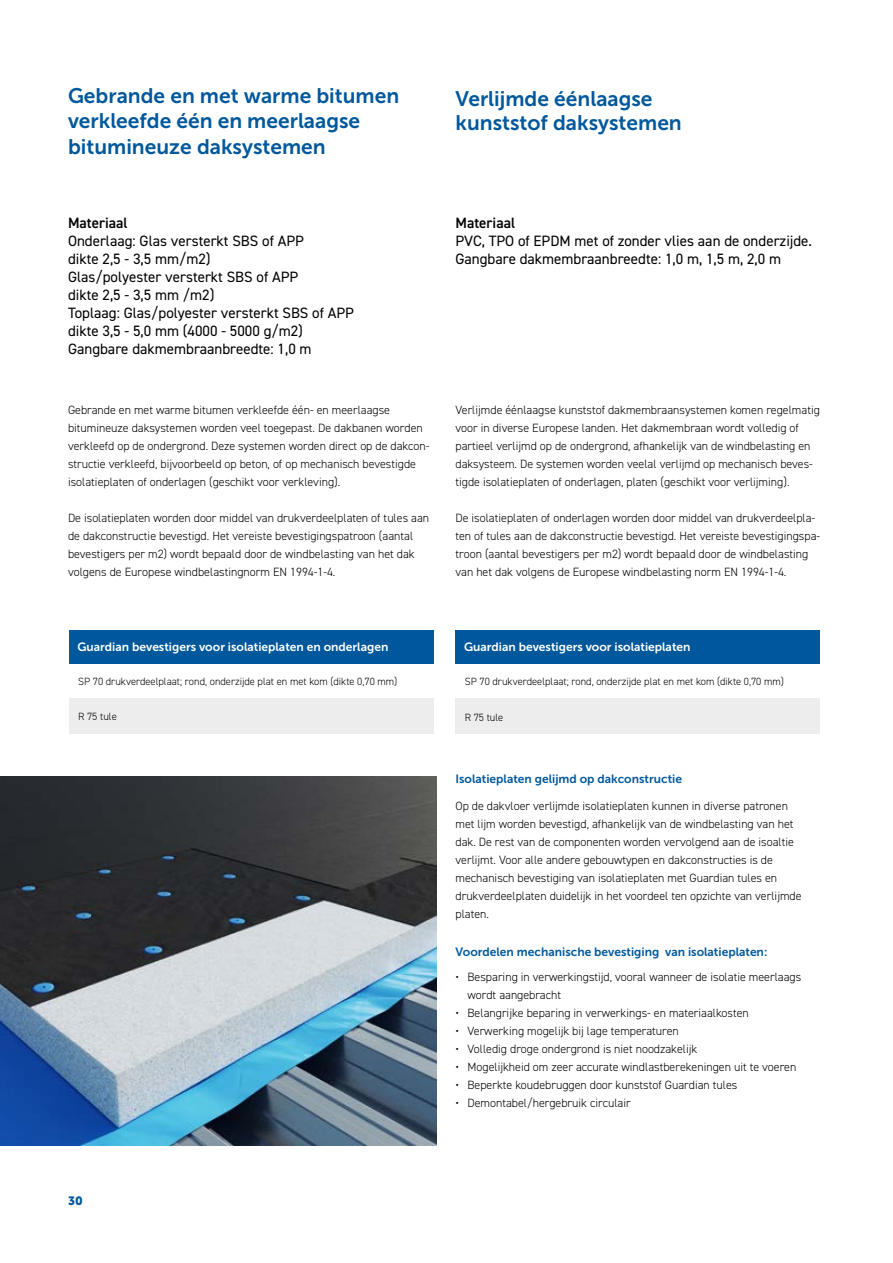
<style>
.page{position:relative;width:893px;height:1263px;background:#fff}
.page>*{position:absolute;margin:0;border:0;box-sizing:border-box;transform-origin:0 0}
.t1{font:21px/25.5px "Museo Sans 700";color:#00589c}
.t2{font:15px/18px "DIN2014";color:#000}
.t3{font:600 15px "DIN2014";color:#000}
.t4{font:300 12px/18px "DIN2014";color:#000}
.t5{font:12px "Museo Sans 700";color:#00589c}
.t6{font:12px "Museo Sans 700";color:#fff}
.t7{font:12px "Museo Sans 900";color:#00589c}
.t8{font:300 10.5px "DIN2014";color:#000}
</style>
<div class="page">
<div style="left:69px;top:630px;width:364px;height:33px;background:#00589c"></div>
<div style="left:69px;top:698px;width:364px;height:36px;background:#ededed"></div>
<div style="left:455px;top:630px;width:365px;height:33px;background:#00589c"></div>
<div style="left:455px;top:699px;width:365px;height:35px;background:#ededed"></div>
<img style="left:0;top:777px;width:436px;height:369px">
<h1 class="t1" style="left:68px;top:83px;width:333px">Gebrande en met warme bitumen verkleefde één en meerlaagse bitumineuze daksystemen</h1>
<h1 class="t1" style="left:455px;top:87px;width:228px;line-height:24px">Verlijmde éénlaagse kunststof daksystemen</h1>
<p class="t3" style="left:68px;top:213px;width:61px">Materiaal</p>
<p class="t2" style="left:68px;top:231px;width:288px">Onderlaag: Glas versterkt SBS of APP<br>dikte 2,5 - 3,5 mm/m2)<br>Glas/polyester versterkt SBS of APP<br>dikte 2,5 - 3,5 mm /m2)<br>Toplaag: Glas/polyester versterkt SBS of APP dikte 3,5 - 5,0 mm (4000 - 5000 g/m2)<br>Gangbare dakmembraanbreedte: 1,0 m</p>
<p class="t4" style="left:68px;top:401px;width:363px">Gebrande en met warme bitumen verkleefde één- en meerlaagse bitumineuze daksystemen worden veel toegepast. De dakbanen worden verkleefd op de ondergrond. Deze systemen worden direct op de dakcon&shy;structie verkleefd, bijvoorbeeld op beton, of op mechanisch bevestigde isolatieplaten of onderlagen (geschikt voor verkleving).</p>
<p class="t4" style="left:68px;top:509px;width:363px">De isolatieplaten worden door middel van drukverdeelplaten of tules aan de dakconstructie bevestigd. Het vereiste bevestigingspatroon (aantal bevestigers per m2) wordt bepaald door de windbelasting van het dak volgens de Europese windbelastingnorm EN 1994-1-4.</p>
<p class="t6" style="left:77px;top:640px;width:312px">Guardian bevestigers voor isolatieplaten en onderlagen</p>
<p class="t8" style="left:78px;top:675px;width:321px">SP 70 drukverdeelplaat; rond, onderzijde plat en met kom (dikte 0,70 mm)</p>
<p class="t8" style="left:78px;top:710px;width:40px">R 75 tule</p>
<p class="t3" style="left:455px;top:213px;width:61px">Materiaal</p>
<p class="t2" style="left:455px;top:231px;width:358px">PVC, TPO of EPDM met of zonder vlies aan de onderzijde.<br>Gangbare dakmembraanbreedte: 1,0 m, 1,5 m, 2,0 m</p>
<p class="t4" style="left:455px;top:401px;width:366px">Verlijmde éénlaagse kunststof dakmembraansystemen komen regelmatig voor in diverse Europese landen. Het dakmembraan wordt volledig of partieel verlijmd op de ondergrond, afhankelijk van de windbelasting en daksysteem. De systemen worden veelal verlijmd op mechanisch beves&shy;tigde isolatieplaten of onderlagen, platen (geschikt voor verlijming).</p>
<p class="t4" style="left:455px;top:509px;width:366px">De isolatieplaten of onderlagen worden door middel van drukverdeelpla&shy;ten of tules aan de dakconstructie bevestigd. Het vereiste bevestigingspa&shy;troon (aantal bevestigers per m2) wordt bepaald door de windbelasting van het dak volgens de Europese windbelasting norm EN 1994-1-4.</p>
<p class="t6" style="left:464px;top:640px;width:228px">Guardian bevestigers voor isolatieplaten</p>
<p class="t8" style="left:465px;top:675px;width:321px">SP 70 drukverdeelplaat; rond, onderzijde plat en met kom (dikte 0,70 mm)</p>
<p class="t8" style="left:465px;top:710px;width:40px">R 75 tule</p>
<p class="t5" style="left:455px;top:772px;width:228px">Isolatieplaten gelijmd op dakconstructie</p>
<p class="t4" style="left:455px;top:797px;width:348px">Op de dakvloer verlijmde isolatieplaten kunnen in diverse patronen met lijm worden bevestigd, afhankelijk van de windbelasting van het dak. De rest van de componenten worden vervolgend aan de isoaltie verlijmt. Voor alle andere gebouwtypen en dakconstructies is de mechanisch bevestiging van isolatieplaten met Guardian tules en drukverdeelplaten duidelijk in het voordeel ten opzichte van verlijmde platen.</p>
<p class="t5" style="left:455px;top:945px;width:313px">Voordelen mechanische bevestiging van isolatieplaten:</p>
<p class="t4" style="left:467px;top:968px;width:335px;text-indent:-12px">• Besparing in verwerkingstijd, vooral wanneer de isolatie meerlaags wordt aangebracht</p>
<p class="t4" style="left:455px;top:1004px;width:295px">• Belangrijke beparing in verwerkings- en materiaalkosten</p>
<p class="t4" style="left:455px;top:1022px;width:225px">• Verwerking mogelijk bij lage temperaturen</p>
<p class="t4" style="left:455px;top:1040px;width:243px">• Volledig droge ondergrond is niet noodzakelijk</p>
<p class="t4" style="left:455px;top:1058px;width:342px">• Mogelijkheid om zeer accurate windlastberekeningen uit te voeren</p>
<p class="t4" style="left:455px;top:1076px;width:283px">• Beperkte koudebruggen door kunststof Guardian tules</p>
<p class="t4" style="left:455px;top:1094px;width:177px">• Demontabel/hergebruik circulair</p>
<p class="t7" style="left:68px;top:1194px;width:16px">30</p>
</div>
